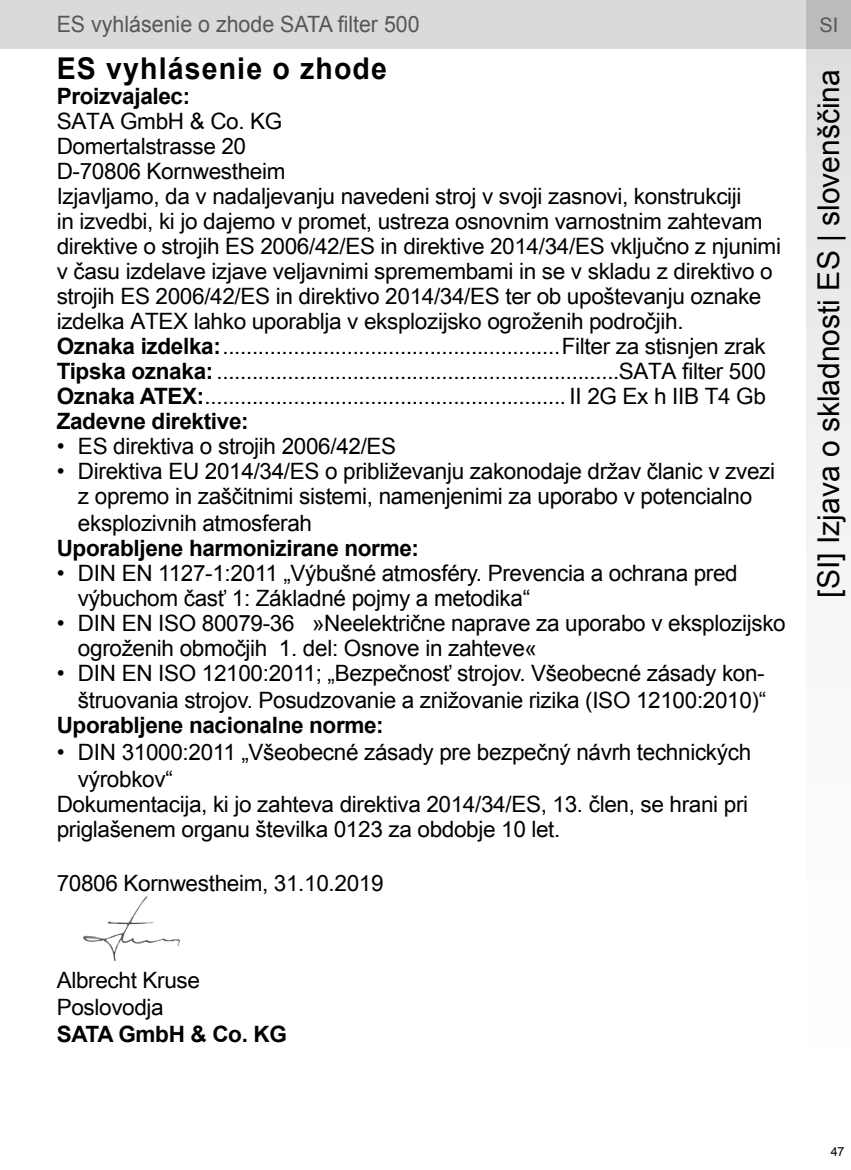
<style>
.page{position:relative;width:851px;height:1170px;background:#fff}
.page>*{position:absolute;margin:0;border:0;box-sizing:border-box;transform-origin:0 0}
.t1{font:30px "Arial";color:#000}
.t2{font:700 30px "Arial";letter-spacing:.04em;color:#000;scale:.95 1}
.t3{font:22.5px/25px "Arial Unicode MS";letter-spacing:-.015em;color:#000}
.t4{font:22.5px/26px "Arial";letter-spacing:-.015em;color:#000}
.t5{font:700 22.5px "Arial";letter-spacing:-.015em;color:#000}
.t6{font:22.5px "Arial";color:#575756;scale:.95 1}
.t7{font:20px "Arial";color:#575756}
.t8{font:12.5px "Arial";color:#000}
.s1{font-family:"Arial";font-weight:700}
</style>
<div class="page">
<div style="left:0;top:0;width:850px;height:49px;background:#dadada"></div>
<svg style="left:806px;top:0;width:44px;height:555px"></svg>
<img style="left:83px;top:896px;width:97px;height:65px">
<p class="t6" style="left:57px;top:10px;width:383px">ES vyhlásenie o zhode SATA filter 500</p>
<p class="t7" style="left:819px;top:11px;width:20px">SI</p>
<h1 class="t2" style="left:57px;top:48px;width:349px">ES vyhlásenie o zhode</h1>
<p class="t5" style="left:57px;top:81px;width:135px">Proizvajalec:</p>
<p class="t3" style="left:57px;top:108px;width:725px">SATA GmbH &amp; Co. KG<br>Domertalstrasse 20<br>D-70806 Kornwestheim<br>Izjavljamo, da v nadaljevanju navedeni stroj v svoji zasnovi, konstrukciji<br>in izvedbi, ki jo dajemo v promet, ustreza osnovnim varnostnim zahtevam direktive o strojih ES 2006/42/ES in direktive 2014/34/ES vključno z njunimi v času izdelave izjave veljavnimi spremembami in se v skladu z direktivo o strojih ES 2006/42/ES in direktivo 2014/34/ES ter ob upoštevanju oznake izdelka ATEX lahko uporablja v eksplozijsko ogroženih področjih.<br><span class="s1">Oznaka izdelka:</span>.........................................................Filter za stisnjen zrak <span class="s1">Tipska oznaka:</span> ....................................................................SATA filter 500<br><span class="s1">Oznaka ATEX:</span>............................................................. II 2G Ex h IIB T4 Gb</p>
<p class="t5" style="left:57px;top:406px;width:193px">Zadevne direktive:</p>
<p class="t4" style="left:57px;top:433px;width:341px">• ES direktiva o strojih 2006/42/ES</p>
<p class="t4" style="left:78px;top:458px;width:698px;text-indent:-21px">• Direktiva EU 2014/34/ES o približevanju zakonodaje držav članic v zvezi z opremo in zaščitnimi sistemi, namenjenimi za uporabo v potencialno eksplozivnih atmosferah</p>
<p class="t5" style="left:57px;top:533px;width:364px">Uporabljene harmonizirane norme:</p>
<p class="t4" style="left:78px;top:560px;width:661px;line-height:25px;text-indent:-21px">• DIN EN 1127-1:2011 „Výbušné atmosféry. Prevencia a ochrana pred výbuchom časť 1: Základné pojmy a metodika“</p>
<p class="t4" style="left:78px;top:610px;width:709px;line-height:25px;text-indent:-21px">• DIN EN ISO 80079-36 »Neelektrične naprave za uporabo v eksplozijsko ogroženih območjih 1. del: Osnove in zahteve«</p>
<p class="t4" style="left:57px;top:659px;width:711px;line-height:27px;text-align:right">• DIN EN ISO 12100:2011; „Bezpečnosť strojov. Všeobecné zásady kon&shy;štruovania strojov. Posudzovanie a znižovanie rizika (ISO 12100:2010)“</p>
<p class="t5" style="left:57px;top:710px;width:328px">Uporabljene nacionalne norme:</p>
<p class="t4" style="left:78px;top:738px;width:674px;line-height:27px;text-indent:-21px">• DIN 31000:2011 „Všeobecné zásady pre bezpečný návrh technických výrobkov“</p>
<p class="t3" style="left:57px;top:791px;width:693px">Dokumentacija, ki jo zahteva direktiva 2014/34/ES, 13. člen, se hrani pri priglašenem organu številka 0123 za obdobje 10 let.</p>
<p class="t3" style="left:57px;top:870px;width:328px">70806 Kornwestheim, 31.10.2019</p>
<h1 class="t1" style="left:808px;top:597px;width:530px;rotate:-90deg">[SI] Izjava o skladnosti ES | slovenščina</h1>
<p class="t3" style="left:57px;top:966px;width:145px;line-height:27px">Albrecht Kruse<br>Poslovodja</p>
<p class="t5" style="left:57px;top:1019px;width:232px">SATA GmbH &amp; Co. KG</p>
<p class="t8" style="left:830px;top:1143px;width:15px">47</p>
</div>
